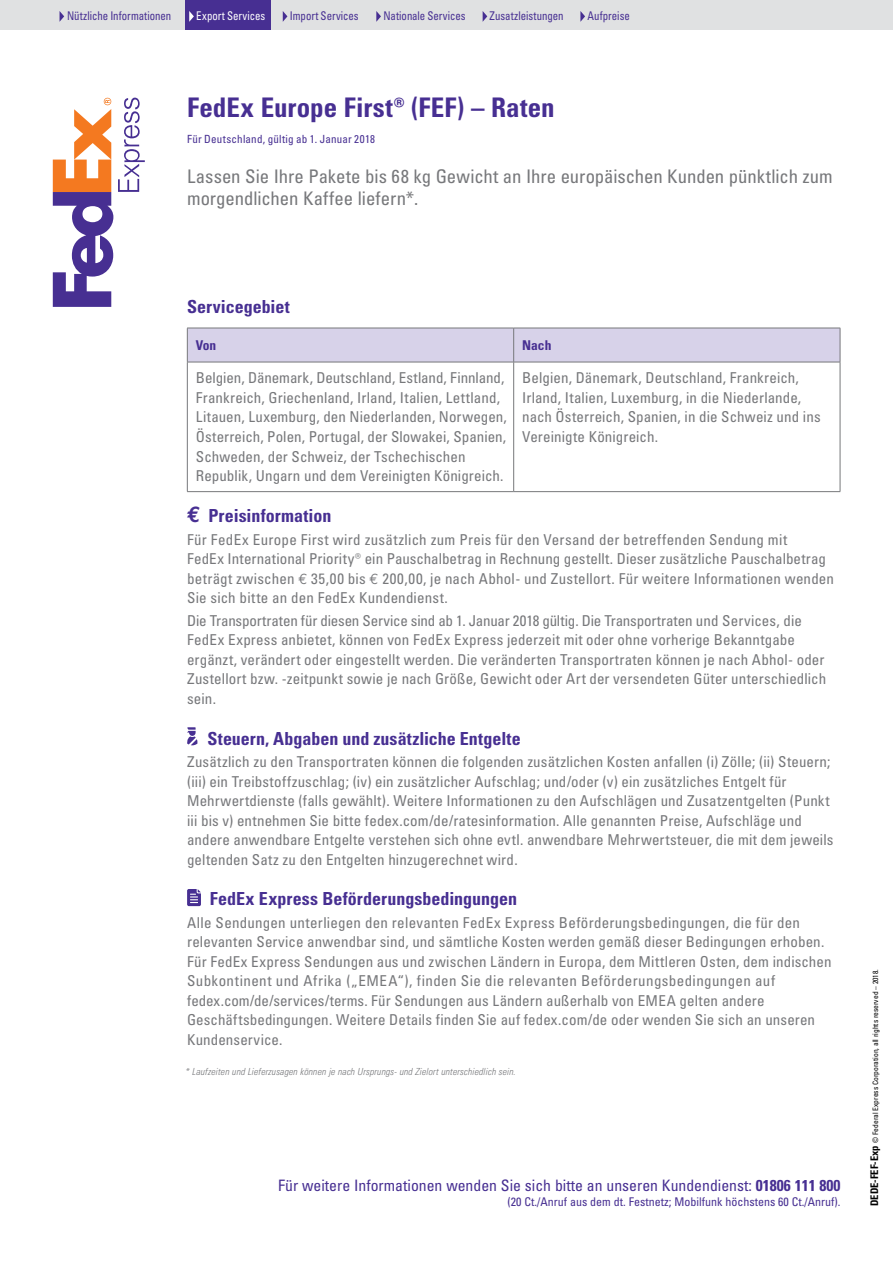
<style>
.page{position:relative;width:893px;height:1263px;background:#fff}
.page>*{position:absolute;margin:0;border:0;box-sizing:border-box;transform-origin:0 0}
.t1{font:27px "Univers LTCYR 67 Bold Cond";letter-spacing:.005em;color:#472f92}
.t2{font:condensed 18.75px/22.5px "Univers LTCYR 57";letter-spacing:-.005em;color:#77787b}
.t3{font:18px "Univers LTCYR 67 Bold Cond";color:#472f92}
.t4{font:condensed 15.75px "Univers";color:#472f92}
.t5{font:condensed 15px/19.5px "Univers LTCYR 57";letter-spacing:.01em;color:#77787b}
.t6{font:13.5px "Univers LTCYR 67 Bold Cond";color:#472f92}
.t7{font:condensed 12px "Univers LTCYR 57";color:#472f92;scale:.9 1}
.t8{font:condensed 12px "Univers";color:#472f92}
.t9{font:condensed 12px "Univers LTCYR 57";letter-spacing:.005em;color:#fff;scale:.9 1}
.t10{font:condensed 11.25px "Univers LTCYR 57";letter-spacing:.015em;color:#472f92}
.t11{font:9.75px "Univers LTCYR 47 Light Cond Obl";letter-spacing:.01em;color:#77787b}
.t12{font:condensed 7.5px "Univers LTCYR 57";color:#000}
.s1{font-family:"Euro Mono";font-stretch:normal}
.s2{font-weight:700}
.s3{font-family:"Univers LTCYR 67 Bold Cond";font-stretch:normal;font-size:10.5px}
</style>
<div class="page">
<div style="left:188px;top:329px;width:652px;height:33px;background:#d7d2e9"></div>
<hr style="left:187px;top:328px;width:327px;height:1px;background:#77787b">
<hr style="left:187px;top:328px;width:1px;height:34px;background:#77787b">
<hr style="left:514px;top:328px;width:326px;height:1px;background:#77787b">
<hr style="left:513px;top:328px;width:1px;height:34px;background:#77787b">
<hr style="left:840px;top:328px;width:1px;height:34px;background:#77787b">
<hr style="left:187px;top:362px;width:327px;height:1px;background:#77787b">
<hr style="left:514px;top:362px;width:326px;height:1px;background:#77787b">
<hr style="left:187px;top:362px;width:1px;height:129px;background:#77787b">
<hr style="left:513px;top:362px;width:1px;height:129px;background:#77787b">
<hr style="left:840px;top:362px;width:1px;height:129px;background:#77787b">
<hr style="left:187px;top:491px;width:327px;height:1px;background:#77787b">
<hr style="left:514px;top:491px;width:326px;height:1px;background:#77787b">
<svg style="left:187px;top:727px;width:11px;height:18px"></svg>
<svg style="left:187px;top:889px;width:14px;height:17px"></svg>
<svg style="left:53px;top:98px;width:92px;height:209px"></svg>
<div style="left:0;top:0;width:893px;height:30px;background:#e0e1e2"></div>
<svg style="left:60px;top:11px;width:4px;height:10px"></svg>
<svg style="left:283px;top:11px;width:4px;height:11px"></svg>
<svg style="left:483px;top:11px;width:4px;height:11px"></svg>
<svg style="left:580px;top:11px;width:5px;height:11px"></svg>
<svg style="left:376px;top:11px;width:5px;height:11px"></svg>
<div style="left:185px;top:0;width:85px;height:30px;background:#472f92"></div>
<svg style="left:189px;top:11px;width:5px;height:11px"></svg>
<p class="t7" style="left:67px;top:8px;width:117px">Nützliche Informationen</p>
<p class="t9" style="left:196px;top:8px;width:78px">Export Services</p>
<p class="t7" style="left:290px;top:8px;width:78px">Import Services</p>
<p class="t7" style="left:383px;top:8px;width:93px">Nationale Services</p>
<p class="t7" style="left:489px;top:8px;width:84px">Zusatzleistungen</p>
<p class="t7" style="left:587px;top:8px;width:49px">Aufpreise</p>
<h1 class="t1" style="left:187px;top:91px;width:369px">FedEx Europe First® (FEF) – Raten</h1>
<p class="t10" style="left:187px;top:132px;width:189px">Für Deutschland, gültig ab 1. Januar 2018</p>
<p class="t2" style="left:187px;top:164px;width:647px">Lassen Sie Ihre Pakete bis 68 kg Gewicht an Ihre europäischen Kunden pünktlich zum morgendlichen Kaffee liefern*.</p>
<p class="t3" style="left:187px;top:296px;width:104px">Servicegebiet</p>
<p class="t6" style="left:196px;top:337px;width:22px">Von</p>
<p class="t6" style="left:522px;top:337px;width:31px">Nach</p>
<p class="t5" style="left:196px;top:368px;width:313px">Belgien, Dänemark, Deutschland, Estland, Finnland, Frankreich, Griechenland, Irland, Italien, Lettland, Litauen, Luxemburg, den Niederlanden, Norwegen, Österreich, Polen, Portugal, der Slowakei, Spanien, Schweden, der Schweiz, der Tschechischen Republik, Ungarn und dem Vereinigten Königreich.</p>
<p class="t5" style="left:522px;top:368px;width:300px">Belgien, Dänemark, Deutschland, Frankreich, Irland, Italien, Luxemburg, in die Niederlande, nach Österreich, Spanien, in die Schweiz und ins Vereinigte Königreich.</p>
<p class="t3" style="left:208px;top:505px;width:124px">Preisinformation</p>
<p class="t5" style="left:187px;top:529px;width:648px">Für FedEx Europe First wird zusätzlich zum Preis für den Versand der betreffenden Sendung mit<br>FedEx International Priority® ein Pauschalbetrag in Rechnung gestellt. Dieser zusätzliche Pauschalbetrag beträgt zwischen <span class="s1">€</span> 35,00 bis <span class="s1">€</span> 200,00, je nach Abhol- und Zustellort. Für weitere Informationen wenden Sie sich bitte an den FedEx Kundendienst.</p>
<p class="t5" style="left:187px;top:610px;width:641px">Die Transportraten für diesen Service sind ab 1. Januar 2018 gültig. Die Transportraten und Services, die FedEx Express anbietet, können von FedEx Express jederzeit mit oder ohne vorherige Bekanntgabe ergänzt, verändert oder eingestellt werden. Die veränderten Transportraten können je nach Abhol- oder Zustellort bzw. -zeitpunkt sowie je nach Größe, Gewicht oder Art der versendeten Güter unterschiedlich sein.</p>
<p class="t3" style="left:207px;top:727px;width:315px">Steuern, Abgaben und zusätzliche Entgelte</p>
<p class="t5" style="left:187px;top:752px;width:648px">Zusätzlich zu den Transportraten können die folgenden zusätzlichen Kosten anfallen (i) Zölle; (ii) Steuern; (iii) ein Treibstoffzuschlag; (iv) ein zusätzlicher Aufschlag; und/oder (v) ein zusätzliches Entgelt für Mehrwertdienste (falls gewählt). Weitere Informationen zu den Aufschlägen und Zusatzentgelten (Punkt iii bis v) entnehmen Sie bitte fedex.com/de/ratesinformation. Alle genannten Preise, Aufschläge und andere anwendbare Entgelte verstehen sich ohne evtl. anwendbare Mehrwertsteuer, die mit dem jeweils geltenden Satz zu den Entgelten hinzugerechnet wird.</p>
<p class="t3" style="left:210px;top:888px;width:309px">FedEx Express Beförderungsbedingungen</p>
<p class="t5" style="left:187px;top:912px;width:646px">Alle Sendungen unterliegen den relevanten FedEx Express Beförderungsbedingungen, die für den relevanten Service anwendbar sind, und sämtliche Kosten werden gemäß dieser Bedingungen erhoben.<br>Für FedEx Express Sendungen aus und zwischen Ländern in Europa, dem Mittleren Osten, dem indischen Subkontinent und Afrika („EMEA“), finden Sie die relevanten Beförderungsbedingungen auf fedex.com/de/services/terms. Für Sendungen aus Ländern außerhalb von EMEA gelten andere Geschäftsbedingungen. Weitere Details finden Sie auf fedex.com/de oder wenden Sie sich an unseren Kundenservice.</p>
<p class="t11" style="left:185px;top:1065px;width:332px">* Laufzeiten und Lieferzusagen können je nach Ursprungs- und Zielort unterschiedlich sein.</p>
<p class="t4" style="left:278px;top:1175px;width:564px">Für weitere Informationen wenden Sie sich bitte an unseren Kundendienst: <span class="s2">01806 111 800</span></p>
<p class="t8" style="left:507px;top:1194px;width:334px">(20 Ct./Anruf aus dem dt. Festnetz; Mobilfunk höchstens 60 Ct./Anruf).</p>
<p class="t12" style="left:871px;top:1206px;width:238px;rotate:-90deg"><span class="s3">DEDE-FEF-Exp</span> © Federal Express Corporation, all rights reserved – 2018.</p>
</div>
